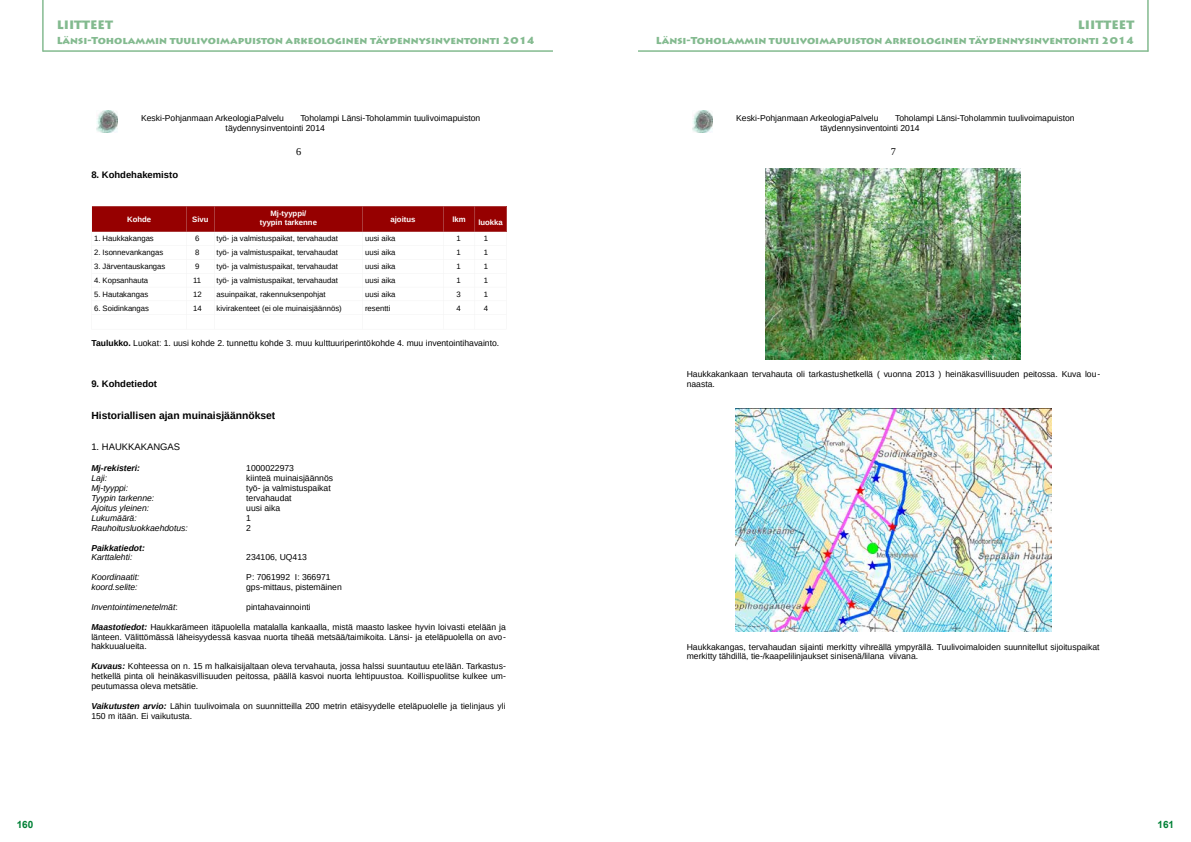
<style>
.page{position:relative;width:1191px;height:842px;background:#fff}
.page>*{position:absolute;margin:0;border:0;box-sizing:border-box;transform-origin:0 0}
.t1{font:900 12px "Lithos Pro";color:#83ba8f}
.t2{font:700 10.3px "Liberation Sans";color:#000}
.t3{font:10.3px "Liberation Serif";color:#000}
.t4{font:900 10px "Lithos Pro";color:#83ba8f}
.t5{font:700 10px "Arial";color:#008136}
.t6{font:700 9.5px "Liberation Sans";color:#000}
.t7{font:9.5px "Liberation Sans";letter-spacing:-.005em;color:#000}
.t8{font:8.6px/9.9px "Liberation Sans";color:#000}
.t9{font:italic 8.6px "Liberation Sans";color:#000}
.t10{font:italic 700 8.6px "Liberation Sans";color:#000}
.t11{font:7.7px "Liberation Sans";color:#000}
.t12{font:700 7.7px/8.9px "Liberation Sans";color:#fff;text-align:center}
.s1{font-weight:700}
.s2{font-style:normal}
.s3{font-weight:700;font-style:italic}
</style>
<div class="page">
<svg style="left:92px;top:206px;width:415px;height:26px;background:#970505"></svg>
<img style="left:97px;top:110px;width:20px;height:22px">
<img style="left:692px;top:110px;width:20px;height:22px">
<img style="left:765px;top:169px;width:256px;height:190px">
<img style="left:735px;top:409px;width:316px;height:222px">
<hr style="left:43px;top:51px;width:510px;height:1px;background:#83ba8f">
<hr style="left:638px;top:51px;width:510px;height:1px;background:#83ba8f">
<hr style="left:42px;top:0;width:1px;height:52px;background:#83ba8f">
<hr style="left:1147px;top:0;width:1px;height:52px;background:#83ba8f">
<h1 class="t1" style="left:57px;top:17px;width:58px">LIITTEET</h1>
<h1 class="t1" style="left:1078px;top:17px;width:58px">LIITTEET</h1>
<p class="t4" style="left:57px;top:34px;width:480px">Länsi-Toholammin tuulivoimapuiston arkeologinen täydennysinventointi 2014</p>
<p class="t4" style="left:656px;top:34px;width:480px">Länsi-Toholammin tuulivoimapuiston arkeologinen täydennysinventointi 2014</p>
<p class="t8" style="left:141px;top:113px;width:144px">Keski-Pohjanmaan ArkeologiaPalvelu</p>
<p class="t8" style="left:226px;top:113px;width:256px;line-height:10.7px;text-indent:75px">Toholampi Länsi-Toholammin tuulivoimapuiston täydennysinventointi 2014</p>
<p class="t3" style="left:296px;top:145px;width:7px">6</p>
<p class="t6" style="left:91px;top:171px;width:88px">8. Kohdehakemisto</p>
<p class="t12" style="left:127px;top:215px;width:26px">Kohde</p>
<p class="t12" style="left:192px;top:215px;width:18px">Sivu</p>
<p class="t12" style="left:260px;top:210px;width:59px">Mj-tyyppi/ tyypin tarkenne</p>
<p class="t12" style="left:390px;top:215px;width:26px">ajoitus</p>
<p class="t12" style="left:452px;top:215px;width:15px">lkm</p>
<p class="t12" style="left:478px;top:219px;width:26px">luokka</p>
<p class="t11" style="left:94px;top:235px;width:61px">1. Haukkakangas</p>
<p class="t11" style="left:195px;top:235px;width:6px">6</p>
<p class="t11" style="left:217px;top:235px;width:123px">työ- ja valmistuspaikat, tervahaudat</p>
<p class="t11" style="left:365px;top:235px;width:32px">uusi aika</p>
<p class="t11" style="left:456px;top:235px;width:6px">1</p>
<p class="t11" style="left:484px;top:235px;width:6px">1</p>
<p class="t11" style="left:94px;top:249px;width:71px">2. Isonnevankangas</p>
<p class="t11" style="left:195px;top:249px;width:6px">8</p>
<p class="t11" style="left:217px;top:249px;width:123px">työ- ja valmistuspaikat, tervahaudat</p>
<p class="t11" style="left:365px;top:249px;width:32px">uusi aika</p>
<p class="t11" style="left:456px;top:249px;width:6px">1</p>
<p class="t11" style="left:484px;top:249px;width:6px">1</p>
<p class="t11" style="left:94px;top:263px;width:73px">3. Järventauskangas</p>
<p class="t11" style="left:195px;top:263px;width:6px">9</p>
<p class="t11" style="left:217px;top:263px;width:123px">työ- ja valmistuspaikat, tervahaudat</p>
<p class="t11" style="left:365px;top:263px;width:32px">uusi aika</p>
<p class="t11" style="left:456px;top:263px;width:6px">1</p>
<p class="t11" style="left:484px;top:263px;width:6px">1</p>
<p class="t11" style="left:94px;top:276px;width:56px">4. Kopsanhauta</p>
<p class="t11" style="left:193px;top:276px;width:10px">11</p>
<p class="t11" style="left:217px;top:276px;width:123px">työ- ja valmistuspaikat, tervahaudat</p>
<p class="t11" style="left:365px;top:276px;width:32px">uusi aika</p>
<p class="t11" style="left:456px;top:276px;width:6px">1</p>
<p class="t11" style="left:484px;top:276px;width:6px">1</p>
<p class="t11" style="left:94px;top:290px;width:56px">5. Hautakangas</p>
<p class="t11" style="left:193px;top:290px;width:10px">12</p>
<p class="t11" style="left:217px;top:290px;width:110px">asuinpaikat, rakennuksenpohjat</p>
<p class="t11" style="left:365px;top:290px;width:32px">uusi aika</p>
<p class="t11" style="left:456px;top:290px;width:6px">3</p>
<p class="t11" style="left:484px;top:290px;width:6px">1</p>
<p class="t11" style="left:94px;top:304px;width:57px">6. Soidinkangas</p>
<p class="t11" style="left:193px;top:304px;width:10px">14</p>
<p class="t11" style="left:217px;top:304px;width:127px">kivirakenteet (ei ole muinaisjäännös)</p>
<p class="t11" style="left:365px;top:304px;width:27px">resentti</p>
<p class="t11" style="left:456px;top:304px;width:6px">4</p>
<p class="t11" style="left:484px;top:304px;width:6px">4</p>
<p class="t8" style="left:91px;top:338px;width:409px"><span class="s1">Taulukko.</span> Luokat: 1. uusi kohde 2. tunnettu kohde 3. muu kulttuuriperintökohde 4. muu inventointihavainto.</p>
<p class="t6" style="left:91px;top:380px;width:67px">9. Kohdetiedot</p>
<p class="t2" style="left:91px;top:411px;width:185px">Historiallisen ajan muinaisjäännökset</p>
<p class="t7" style="left:91px;top:442px;width:90px">1. HAUKKAKANGAS</p>
<p class="t10" style="left:91px;top:465px;width:50px">Mj-rekisteri:</p>
<p class="t8" style="left:246px;top:464px;width:49px">1000022973</p>
<p class="t9" style="left:91px;top:475px;width:17px">Laji:</p>
<p class="t8" style="left:246px;top:474px;width:88px">kiinteä muinaisjäännös</p>
<p class="t9" style="left:91px;top:485px;width:38px">Mj-tyyppi:</p>
<p class="t8" style="left:246px;top:483px;width:86px">työ- ja valmistuspaikat</p>
<p class="t9" style="left:91px;top:495px;width:64px">Tyypin tarkenne:</p>
<p class="t8" style="left:246px;top:493px;width:47px">tervahaudat</p>
<p class="t9" style="left:91px;top:505px;width:59px">Ajoitus yleinen:</p>
<p class="t8" style="left:246px;top:503px;width:35px">uusi aika</p>
<p class="t9" style="left:91px;top:515px;width:47px">Lukumäärä:</p>
<p class="t8" style="left:246px;top:513px;width:6px">1</p>
<p class="t9" style="left:91px;top:524px;width:98px">Rauhoitusluokkaehdotus:</p>
<p class="t8" style="left:246px;top:523px;width:6px">2</p>
<p class="t10" style="left:91px;top:544px;width:55px">Paikkatiedot:</p>
<p class="t9" style="left:91px;top:554px;width:43px">Karttalehti:</p>
<p class="t8" style="left:246px;top:553px;width:62px">234106, UQ413</p>
<p class="t9" style="left:91px;top:574px;width:50px">Koordinaatit:</p>
<p class="t8" style="left:246px;top:572px;width:86px">P: 7061992 I: 366971</p>
<p class="t9" style="left:91px;top:584px;width:48px">koord.selite:</p>
<p class="t8" style="left:246px;top:582px;width:97px">gps-mittaus, pistemäinen</p>
<p class="t9" style="left:91px;top:604px;width:88px">Inventointimenetelmät<span class="s2">:</span></p>
<p class="t8" style="left:246px;top:602px;width:66px">pintahavainnointi</p>
<p class="t8" style="left:91px;top:622px;width:416px;text-align:justify"><span class="s3">Maastotiedot:</span> Haukkarämeen itäpuolella matalalla kankaalla, mistä maasto laskee hyvin loivasti etelään ja länteen. Välittömässä läheisyydessä kasvaa nuorta tiheää metsää/taimikoita. Länsi- ja eteläpuolella on avo&shy;hakkuualueita.</p>
<p class="t8" style="left:91px;top:662px;width:416px;text-align:justify"><span class="s3">Kuvaus:</span> Kohteessa on n. 15 m halkaisijaltaan oleva tervahauta, jossa halssi suuntautuu etelään. Tarkastus&shy;hetkellä pinta oli heinäkasvillisuuden peitossa, päällä kasvoi nuorta lehtipuustoa. Koillispuolitse kulkee um&shy;peutumassa oleva metsätie.</p>
<p class="t8" style="left:91px;top:701px;width:416px"><span class="s3">Vaikutusten arvio:</span> Lähin tuulivoimala on suunnitteilla 200 metrin etäisyydelle eteläpuolelle ja tielinjaus yli<br>150 m itään. Ei vaikutusta.</p>
<p class="t8" style="left:736px;top:113px;width:144px">Keski-Pohjanmaan ArkeologiaPalvelu</p>
<p class="t8" style="left:820px;top:113px;width:255px;line-height:10.6px;text-indent:74px">Toholampi Länsi-Toholammin tuulivoimapuiston täydennysinventointi 2014</p>
<p class="t3" style="left:891px;top:145px;width:7px">7</p>
<p class="t8" style="left:687px;top:370px;width:415px">Haukkakankaan tervahauta oli tarkastushetkellä ( vuonna 2013 ) heinäkasvillisuuden peitossa. Kuva lou&shy;naasta.</p>
<p class="t8" style="left:687px;top:642px;width:414px">Haukkakangas, tervahaudan sijainti merkitty vihreällä ympyrällä. Tuulivoimaloiden suunnitellut sijoituspaikat merkitty tähdillä, tie-/kaapelilinjaukset sinisenä/lilana viivana.</p>
<p class="t5" style="left:17px;top:818px;width:18px">160</p>
<p class="t5" style="left:1157px;top:818px;width:18px">161</p>
</div>
